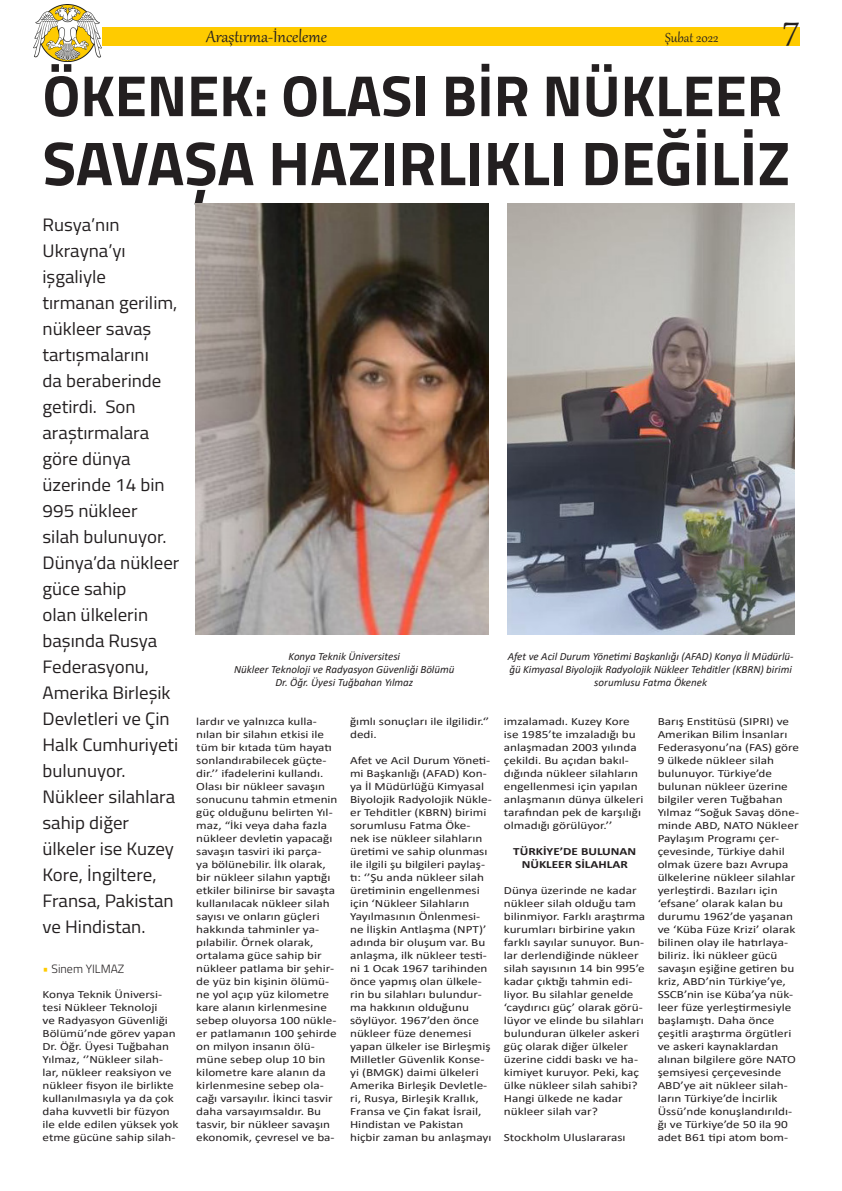
<style>
.page{position:relative;width:842px;height:1191px;background:#fff}
.page>*{position:absolute;margin:0;border:0;box-sizing:border-box;transform-origin:0 0}
.t1{font:700 62px "Titillium Web";color:#231f20}
.t2{font:700 58px "Titillium Web";color:#231f20}
.t3{font:44px "Gabriola";color:#231f20}
.t4{font:20px "Gabriola";color:#231f20}
.t5{font:18px/26px "Titillium Web";color:#231f20;scale:1.05 1}
.t6{font:16px "Gabriola";color:#231f20}
.t7{font:300 12px "Titillium Web";color:#231f20}
.t8{font:11px/13px "Calibri";color:#231f20;scale:1.2 1}
.t9{font:italic 11px/13px "Calibri";color:#231f20;text-align:center}
.t10{font:700 11px/13px "Calibri";color:#231f20;text-align:center;scale:1.2 1}
.s1{font-size:13px;color:#ffcb00}
</style>
<div class="page">
<img style="left:34px;top:5px;width:67px;height:57px">
<div style="left:102px;top:27px;width:697px;height:18px;background:#ffcb00"></div>
<img style="left:196px;top:204px;width:293px;height:430px">
<img style="left:508px;top:204px;width:287px;height:430px">
<p class="t4" style="left:206px;top:23px;width:122px">Araştırma-İnceleme</p>
<p class="t6" style="left:665px;top:27px;width:55px">Şubat 2022</p>
<p class="t3" style="left:783px;top:-2px;width:18px">7</p>
<p class="t2" style="left:43px;top:51px;width:742px">ÖKENEK: OLASI BİR NÜKLEER</p>
<p class="t1" style="left:43px;top:116px;width:749px">SAVAŞA HAZIRLIKLI DEĞİLİZ</p>
<p class="t5" style="left:43px;top:211px;width:132px">Rusya’nın<br>Ukrayna’yı işgaliyle tırmanan gerilim, nükleer savaş tartışmalarını<br>da beraberinde getirdi. Son araştırmalara göre dünya üzerinde 14 bin<br>995 nükleer<br>silah bulunuyor.<br>Dünya’da nükleer güce sahip<br>olan ülkelerin başında Rusya<br>Federasyonu,<br>Amerika Birleşik<br>Devletleri ve Çin<br>Halk Cumhuriyeti bulunuyor.<br>Nükleer silahlara sahip diğer ülkeler ise Kuzey<br>Kore, İngiltere,<br>Fransa, Pakistan ve Hindistan.</p>
<p class="t7" style="left:43px;top:960px;width:83px"><span class="s1">•</span> Sinem YILMAZ</p>
<p class="t8" style="left:43px;top:988px;width:115px">Konya Teknik Üniversi&shy;tesi Nükleer Teknoloji<br>ve Radyasyon Güvenliği<br>Bölümü’nde görev yapan<br>Dr. Öğr. Üyesi Tuğbahan<br>Yılmaz, ‘’Nükleer silah&shy;lar, nükleer reaksiyon ve nükleer fisyon ile birlikte kullanılmasıyla ya da çok daha kuvvetli bir füzyon ile elde edilen yüksek yok etme gücüne sahip silah-</p>
<p class="t9" style="left:234px;top:649px;width:222px">Konya Teknik Üniversitesi<br>Nükleer Teknoloji ve Radyasyon Güvenliği Bölümü<br>Dr. Öğr. Üyesi Tuğbahan Yılmaz</p>
<p class="t9" style="left:508px;top:649px;width:287px">Afet ve Acil Durum Yönetimi Başkanlığı (AFAD) Konya İl Müdürlü&shy;ğü Kimyasal Biyolojik Radyolojik Nükleer Tehditler (KBRN) birimi sorumlusu Fatma Ökenek</p>
<p class="t8" style="left:196px;top:715px;width:119px">lardır ve yalnızca kulla&shy;nılan bir silahın etkisi ile tüm bir kıtada tüm hayatı sonlandırabilecek güçte&shy;dir.’’ ifadelerini kullandı.<br>Olası bir nükleer savaşın sonucunu tahmin etmenin güç olduğunu belirten Yıl&shy;maz, “İki veya daha fazla nükleer devletin yapacağı savaşın tasviri iki parça-<br>ya bölünebilir. İlk olarak, bir nükleer silahın yaptığı etkiler bilinirse bir savaşta kullanılacak nükleer silah sayısı ve onların güçleri hakkında tahminler ya&shy;pılabilir. Örnek olarak, ortalama güce sahip bir nükleer patlama bir şehir&shy;de yüz bin kişinin ölümü&shy;ne yol açıp yüz kilometre kare alanın kirlenmesine sebep oluyorsa 100 nükle&shy;er patlamanın 100 şehirde on milyon insanın ölü&shy;müne sebep olup 10 bin kilometre kare alanın da kirlenmesine sebep ola&shy;cağı varsayılır. İkinci tasvir daha varsayımsaldır. Bu tasvir, bir nükleer savaşın ekonomik, çevresel ve ba-</p>
<p class="t8" style="left:350px;top:715px;width:117px">ğımlı sonuçları ile ilgilidir.‘’ dedi.</p>
<p class="t8" style="left:350px;top:754px;width:120px">Afet ve Acil Durum Yöneti&shy;mi Başkanlığı (AFAD) Kon&shy;ya İl Müdürlüğü Kimyasal<br>Biyolojik Radyolojik Nükle&shy;er Tehditler (KBRN) birimi sorumlusu Fatma Öke&shy;nek ise nükleer silahların üretimi ve sahip olunması ile ilgili şu bilgileri paylaş&shy;tı: ‘’Şu anda nükleer silah üretiminin engellenmesi için ‘Nükleer Silahların<br>Yayılmasının Önlenmesi&shy;ne İlişkin Antlaşma (NPT)’ adında bir oluşum var. Bu anlaşma, ilk nükleer testi&shy;ni 1 Ocak 1967 tarihinden önce yapmış olan ülkele&shy;rin bu silahları bulundur&shy;ma hakkının olduğunu söylüyor. 1967’den önce nükleer füze denemesi yapan ülkeler ise Birleşmiş<br>Milletler Güvenlik Konse&shy;yi (BMGK) daimi ülkeleri<br>Amerika Birleşik Devletle&shy;ri, Rusya, Birleşik Krallık,<br>Fransa ve Çin fakat İsrail,<br>Hindistan ve Pakistan hiçbir zaman bu anlaşmayı</p>
<p class="t8" style="left:504px;top:715px;width:118px">imzalamadı. Kuzey Kore ise 1985’te imzaladığı bu anlaşmadan 2003 yılında çekildi. Bu açıdan bakıl&shy;dığında nükleer silahların engellenmesi için yapılan anlaşmanın dünya ülkeleri tarafından pek de karşılığı olmadığı görülüyor.’’</p>
<p class="t10" style="left:513px;top:845px;width:104px">TÜRKİYE’DE BULUNAN<br>NÜKLEER SİLAHLAR</p>
<p class="t8" style="left:504px;top:884px;width:119px">Dünya üzerinde ne kadar nükleer silah olduğu tam bilinmiyor. Farklı araştırma kurumları birbirine yakın farklı sayılar sunuyor. Bun&shy;lar derlendiğinde nükleer silah sayısının 14 bin 995’e kadar çıktığı tahmin edi&shy;liyor. Bu silahlar genelde ‘caydırıcı güç’ olarak görü&shy;lüyor ve elinde bu silahları bulunduran ülkeler askeri güç olarak diğer ülkeler üzerine ciddi baskı ve ha&shy;kimiyet kuruyor. Peki, kaç ülke nükleer silah sahibi?<br>Hangi ülkede ne kadar nükleer silah var?</p>
<p class="t8" style="left:504px;top:1131px;width:103px">Stockholm Uluslararası</p>
<p class="t8" style="left:658px;top:715px;width:119px">Barış Enstitüsü (SIPRI) ve<br>Amerikan Bilim İnsanları<br>Federasyonu’na (FAS) göre<br>9 ülkede nükleer silah bulunuyor. Türkiye’de bulunan nükleer üzerine bilgiler veren Tuğbahan<br>Yılmaz “Soğuk Savaş döne&shy;minde ABD, NATO Nükleer<br>Paylaşım Programı çer&shy;çevesinde, Türkiye dahil olmak üzere bazı Avrupa ülkelerine nükleer silahlar yerleştirdi. Bazıları için ‘efsane’ olarak kalan bu durumu 1962’de yaşanan ve ‘Küba Füze Krizi’ olarak bilinen olay ile hatırlaya&shy;biliriz. İki nükleer gücü savaşın eşiğine getiren bu kriz, ABD’nin Türkiye’ye,<br>SSCB’nin ise Küba’ya nük&shy;leer füze yerleştirmesiyle başlamıştı. Daha önce çeşitli araştırma örgütleri ve askeri kaynaklardan alınan bilgilere göre NATO şemsiyesi çerçevesinde<br>ABD’ye ait nükleer silah&shy;ların Türkiye’de İncirlik<br>Üssü’nde konuşlandırıldı&shy;ğı ve Türkiye’de 50 ila 90 adet B61 tipi atom bom-</p>
</div>
